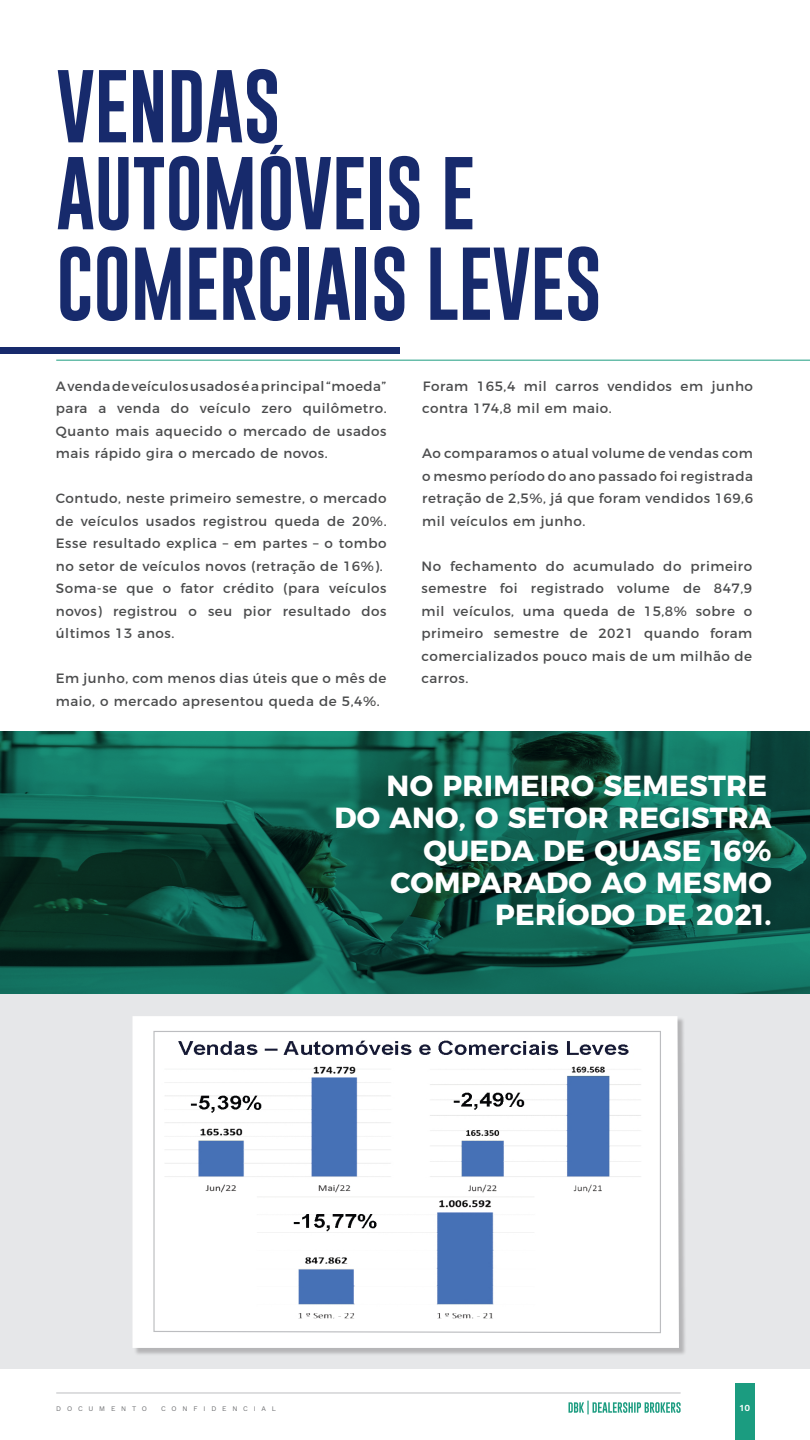
<style>
.page{position:relative;width:810px;height:1440px;background:#fff}
.page>*{position:absolute;margin:0;border:0;box-sizing:border-box;transform-origin:0 0}
.t1{font:75.45px "Gobold";letter-spacing:-.01em;color:#172a6c}
.t2{font:700 29.1px/32.2px "Montserrat";letter-spacing:.01em;color:#fff;text-align:right}
.t3{font:13.5px/22.5px "Montserrat";letter-spacing:.04em;color:#4b4c4d;text-align:justify}
.t4{font:600 9.07px "Work Sans";color:#fff}
.t5{font:6.9px "Work Sans";letter-spacing:.84em;color:#6c6d70}
</style>
<div class="page">
<div style="left:735px;top:1384px;width:20px;height:56px;background:#1b9c80"></div>
<hr style="left:56px;top:1393px;width:625px;height:1px;background:#bcbdc0">
<svg style="left:568px;top:1401px;width:113px;height:13px"></svg>
<div style="left:0;top:981px;width:810px;height:388px;background:#e6e7e9"></div>
<div style="left:0;top:347px;width:400px;height:7px;background:#172a6c"></div>
<hr style="left:56px;top:360px;width:754px;height:1px;background:#1b9c80">
<img style="left:0;top:731px;width:810px;height:263px">
<div style="left:134px;top:1017px;width:553px;height:339px;background:#231f20;opacity:.25"></div>
<div style="left:133px;top:1016px;width:546px;height:332px;background:#fff"></div>
<svg style="left:153px;top:1030px;width:509px;height:304px;background:#e0e5ee"></svg>
<p class="t1" style="left:56px;top:58px;width:226px">VENDAS</p>
<p class="t1" style="left:56px;top:145px;width:421px">AUTOMÓVEIS E</p>
<p class="t1" style="left:56px;top:235px;width:547px">COMERCIAIS LEVES</p>
<p class="t3" style="left:56px;top:374px;width:332px">A venda de veículos usados é a principal “moeda” para a venda do veículo zero quilômetro.<br>Quanto mais aquecido o mercado de usados mais rápido gira o mercado de novos.</p>
<p class="t3" style="left:56px;top:486px;width:332px">Contudo, neste primeiro semestre, o mercado de veículos usados registrou queda de 20%.<br>Esse resultado explica – em partes – o tombo no setor de veículos novos (retração de 16%).</p>
<p class="t3" style="left:56px;top:576px;width:332px">Soma-se que o fator crédito (para veículos novos) registrou o seu pior resultado dos últimos 13 anos.</p>
<p class="t3" style="left:56px;top:666px;width:332px">Em junho, com menos dias úteis que o mês de maio, o mercado apresentou queda de 5,4%.</p>
<p class="t3" style="left:422px;top:374px;width:332px">Foram 165,4 mil carros vendidos em junho contra 174,8 mil em maio.</p>
<p class="t3" style="left:422px;top:441px;width:332px">Ao comparamos o atual volume de vendas com o mesmo período do ano passado foi registrada retração de 2,5%, já que foram vendidos 169,6 mil veículos em junho.</p>
<p class="t3" style="left:421px;top:554px;width:332px">No fechamento do acumulado do primeiro semestre foi registrado volume de 847,9 mil veículos, uma queda de 15,8% sobre o primeiro semestre de 2021 quando foram comercializados pouco mais de um milhão de carros.</p>
<p class="t2" style="left:334px;top:767px;width:439px">NO PRIMEIRO SEMESTRE<br>DO ANO, O SETOR REGISTRA<br>QUEDA DE QUASE 16%<br>COMPARADO AO MESMO<br>PERÍODO DE 2021.</p>
<p class="t5" style="left:56px;top:1404px;width:92px">DOCUMENTO</p>
<p class="t5" style="left:161px;top:1404px;width:116px">CONFIDENCIAL</p>
<p class="t4" style="left:740px;top:1402px;width:12px">10</p>
</div>
